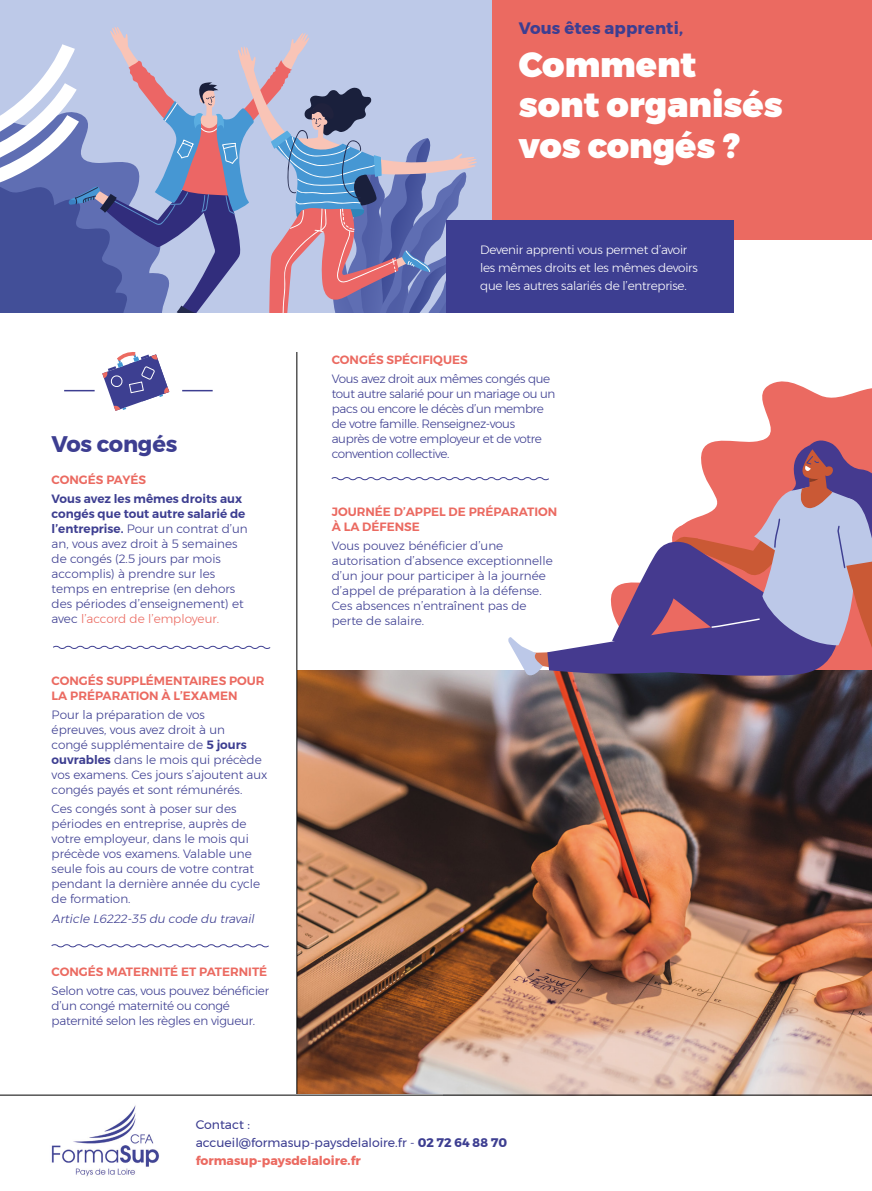
<style>
.page{position:relative;width:872px;height:1191px;background:#fff}
.page>*{position:absolute;margin:0;border:0;box-sizing:border-box;transform-origin:0 0}
.t1{font:900 34.5px/40.5px "Montserrat";color:#fff}
.t2{font:700 22.5px "Montserrat";letter-spacing:-.01em;color:#3d3e91}
.t3{font:700 16.5px "Montserrat";letter-spacing:.01em;color:#3d3e91}
.t4{font:12.45px/18.1px "Montserrat";color:#3d3e91}
.t5{font:300 12px/15px "Montserrat";color:#3d3e91}
.t6{font:300 12px/15px "Montserrat";letter-spacing:-.03em;color:#3d3e91}
.t7{font:600 12px/15px "Montserrat";color:#eb6a61}
.t8{font:300 12px/18px "Montserrat";letter-spacing:-.02em;color:#fff}
.t9{font:300 12px/15px "Montserrat";letter-spacing:-.02em;color:#3d3e91}
.t10{font:italic 300 12px "Montserrat";color:#3d3e91}
.s1{font-weight:600}
.s2{color:#eb6a61}
.s3{font-weight:700}
.s4{font-weight:700;color:#eb6a61}
</style>
<div class="page">
<svg style="left:762px;top:381px;width:110px;height:57px;fill:#eb6a61"></svg>
<img style="left:297px;top:670px;width:575px;height:424px">
<hr style="left:296px;top:352px;width:1px;height:743px;background:#000">
<div style="left:489px;top:0;width:383px;height:239px;background:#eb6a61"></div>
<div style="left:0;top:0;width:491px;height:313px;background:#bdc9e8"></div>
<svg style="left:0;top:27px;width:477px;height:286px"></svg>
<svg style="left:53px;top:645px;width:218px;height:4px"></svg>
<svg style="left:51px;top:944px;width:218px;height:4px"></svg>
<div style="left:446px;top:220px;width:287px;height:93px;background:#3d3e91"></div>
<img style="left:51px;top:1105px;width:108px;height:72px">
<hr style="left:0;top:1094px;width:872px;height:1px;background:#000">
<svg style="left:102px;top:352px;width:67px;height:59px"></svg>
<hr style="left:182px;top:390px;width:31px;height:1px;background:#3d3e91">
<hr style="left:64px;top:390px;width:31px;height:1px;background:#3d3e91">
<svg style="left:331px;top:438px;width:541px;height:242px"></svg>
<h3 class="t3" style="left:519px;top:15px;width:166px">Vous êtes apprenti,</h3>
<h1 class="t1" style="left:519px;top:44px;width:265px">Comment sont organisés vos congés ?</h1>
<h2 class="t2" style="left:52px;top:426px;width:127px">Vos congés</h2>
<p class="t7" style="left:52px;top:472px;width:96px">CONGÉS PAYÉS</p>
<p class="t5" style="left:52px;top:491px;width:198px"><span class="s1">Vous avez les mêmes droits aux congés que tout autre salarié de l’entreprise.</span> Pour un contrat d’un an, vous avez droit à 5 semaines de congés (2.5 jours par mois accomplis) à prendre sur les temps en entreprise (en dehors des périodes d’enseignement) et avec <span class="s2">l’accord de l’employeur.</span></p>
<p class="t7" style="left:52px;top:673px;width:214px">CONGÉS SUPPLÉMENTAIRES POUR<br>LA PRÉPARATION À L’EXAMEN</p>
<p class="t5" style="left:52px;top:707px;width:217px">Pour la préparation de vos<br>épreuves, vous avez droit à un<br>congé supplémentaire de <span class="s1">5 jours ouvrables</span> dans le mois qui précède vos examens. Ces jours s’ajoutent aux congés payés et sont rémunérés.</p>
<p class="t5" style="left:52px;top:801px;width:210px">Ces congés sont à poser sur des périodes en entreprise, auprès de votre employeur, dans le mois qui précède vos examens. Valable une seule fois au cours de votre contrat pendant la dernière année du cycle de formation.</p>
<p class="t10" style="left:52px;top:909px;width:207px">Article L6222-35 du code du travail</p>
<p class="t7" style="left:52px;top:964px;width:217px">CONGÉS MATERNITÉ ET PATERNITÉ</p>
<p class="t9" style="left:52px;top:983px;width:219px">Selon votre cas, vous pouvez bénéficier d’un congé maternité ou congé paternité selon les règles en vigueur.</p>
<p class="t8" style="left:480px;top:240px;width:219px">Devenir apprenti vous permet d’avoir les mêmes droits et les mêmes devoirs que les autres salariés de l’entreprise.</p>
<p class="t7" style="left:332px;top:352px;width:137px">CONGÉS SPÉCIFIQUES</p>
<p class="t6" style="left:332px;top:371px;width:225px">Vous avez droit aux mêmes congés que tout autre salarié pour un mariage ou un pacs ou encore le décès d’un membre de votre famille. Renseignez-vous auprès de votre employeur et de votre convention collective.</p>
<p class="t7" style="left:332px;top:504px;width:227px">JOURNÉE D’APPEL DE PRÉPARATION<br>À LA DÉFENSE</p>
<p class="t5" style="left:332px;top:538px;width:223px">Vous pouvez bénéficier d’une autorisation d’absence exceptionnelle d’un jour pour participer à la journée d’appel de préparation à la défense.<br>Ces absences n’entraînent pas de perte de salaire.</p>
<p class="t4" style="left:196px;top:1115px;width:313px">Contact :<br>accueil@formasup-paysdelaloire.fr - <span class="s3">02 72 64 88 70 </span><span class="s4">formasup-paysdelaloire.fr</span></p>
</div>
